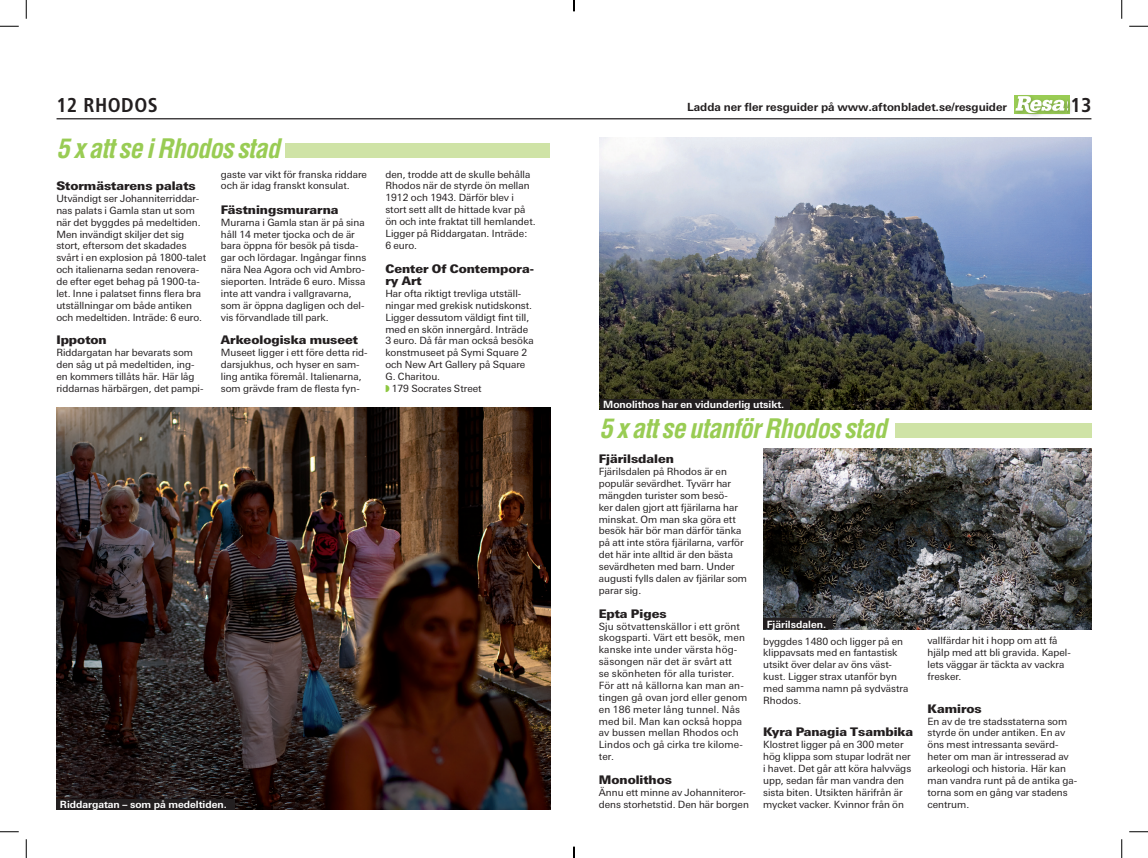
<style>
.page{position:relative;width:1148px;height:858px;background:#fff}
.page>*{position:absolute;margin:0;border:0;box-sizing:border-box;transform-origin:0 0}
.t1{font:26.25px "Helvetica Condensed AB Halvfet Kursiv";letter-spacing:-.03em;color:#99cc54}
.t2{font:700 condensed 20px "Frutiger";letter-spacing:.025em;color:#231f20}
.t3{font:900 11.88px/11.9px "Linotype Univers AB Basic";color:#231f20}
.t4{font:700 11.25px "Linotype Univers AB Basic";color:#231f20}
.t5{font:10px/11.9px "Linotype Univers AB Basic";color:#231f20}
.t6{font:700 10px "Linotype Univers AB Basic";color:#fff}
</style>
<div class="page">
<hr style="left:57px;top:118px;width:517px;height:1px;background:#231f20">
<hr style="left:574px;top:118px;width:517px;height:1px;background:#231f20">
<div style="left:1017px;top:94px;width:56px;height:25px;background:#231f20;opacity:.22"></div>
<div style="left:1013px;top:94px;width:57px;height:25px;background:#231f20;opacity:.22"></div>
<svg style="left:1015px;top:96px;width:53px;height:18px"></svg>
<div style="left:285px;top:143px;width:265px;height:15px;background:#cfe3a6"></div>
<div style="left:895px;top:423px;width:196px;height:15px;background:#cfe3a6"></div>
<img style="left:56px;top:407px;width:494px;height:403px">
<img style="left:600px;top:137px;width:491px;height:273px">
<img style="left:763px;top:448px;width:328px;height:181px">
<div style="left:600px;top:399px;width:189px;height:11px;background:#231f20"></div>
<div style="left:763px;top:618px;width:70px;height:11px;background:#231f20"></div>
<div style="left:56px;top:799px;width:179px;height:11px;background:#231f20"></div>
<svg style="left:0;top:25px;width:19px;height:2px"></svg>
<svg style="left:1129px;top:25px;width:19px;height:2px"></svg>
<svg style="left:0;top:831px;width:19px;height:1px"></svg>
<svg style="left:1129px;top:831px;width:19px;height:1px"></svg>
<svg style="left:25px;top:0;width:2px;height:19px"></svg>
<svg style="left:25px;top:839px;width:2px;height:19px"></svg>
<svg style="left:1121px;top:0;width:1px;height:19px"></svg>
<svg style="left:1121px;top:839px;width:1px;height:19px"></svg>
<svg style="left:573px;top:0;width:2px;height:11px"></svg>
<svg style="left:573px;top:847px;width:2px;height:11px"></svg>
<h2 class="t2" style="left:57px;top:93px;width:103px">12 RHODOS</h2>
<p class="t4" style="left:687px;top:100px;width:321px">Ladda ner fler resguider på www.aftonbladet.se/resguider</p>
<h2 class="t2" style="left:1070px;top:93px;width:22px">13</h2>
<h1 class="t1" style="left:57px;top:132px;width:225px">5 x att se i Rhodos stad</h1>
<p class="t3" style="left:56px;top:180px;width:141px">Stormästarens palats</p>
<p class="t5" style="left:56px;top:192px;width:151px">Utvändigt ser Johanniterriddar&shy;nas palats i Gamla stan ut som när det byggdes på medeltiden.<br>Men invändigt skiljer det sig stort, eftersom det skadades svårt i en explosion på 1800-talet och italienarna sedan renovera&shy;de efter eget behag på 1900-ta&shy;let. Inne i palatset finns flera bra utställningar om både antiken och medeltiden. Inträde: 6 euro.</p>
<p class="t3" style="left:56px;top:334px;width:52px">Ippoton</p>
<p class="t5" style="left:56px;top:347px;width:149px">Riddargatan har bevarats som den såg ut på medeltiden, ing&shy;en kommers tillåts här. Här låg riddarnas härbärgen, det pampi-</p>
<p class="t5" style="left:221px;top:168px;width:148px">gaste var vikt för franska riddare och är idag franskt konsulat.</p>
<p class="t3" style="left:221px;top:203px;width:119px">Fästningsmurarna</p>
<p class="t5" style="left:221px;top:216px;width:147px">Murarna i Gamla stan är på sina håll 14 meter tjocka och de är bara öppna för besök på tisda&shy;gar och lördagar. Ingångar finns nära Nea Agora och vid Ambro&shy;sieporten. Inträde 6 euro. Missa inte att vandra i vallgravarna, som är öppna dagligen och del&shy;vis förvandlade till park.</p>
<p class="t3" style="left:221px;top:334px;width:139px">Arkeologiska museet</p>
<p class="t5" style="left:221px;top:347px;width:148px">Museet ligger i ett före detta rid&shy;darsjukhus, och hyser en sam&shy;ling antika föremål. Italienarna, som grävde fram de flesta fyn-</p>
<p class="t5" style="left:385px;top:168px;width:152px">den, trodde att de skulle behålla<br>Rhodos när de styrde ön mellan<br>1912 och 1943. Därför blev i stort sett allt de hittade kvar på ön och inte fraktat till hemlandet.<br>Ligger på Riddargatan. Inträde:<br>6 euro.</p>
<p class="t3" style="left:385px;top:263px;width:150px">Center Of Contempora&shy;ry Art</p>
<p class="t5" style="left:385px;top:287px;width:137px">Har ofta riktigt trevliga utställ-</p>
<p class="t5" style="left:385px;top:299px;width:148px">ningar med grekisk nutidskonst.</p>
<p class="t5" style="left:385px;top:311px;width:145px">Ligger dessutom väldigt fint till,</p>
<p class="t5" style="left:385px;top:323px;width:144px">med en skön innergård. Inträde</p>
<p class="t5" style="left:385px;top:335px;width:150px">3 euro. Då får man också besöka</p>
<p class="t5" style="left:385px;top:347px;width:143px">konstmuseet på Symi Square 2</p>
<p class="t5" style="left:385px;top:359px;width:141px">och New Art Gallery på Square</p>
<p class="t5" style="left:385px;top:371px;width:56px">G. Charitou.</p>
<p class="t5" style="left:392px;top:382px;width:91px">179 Socrates Street</p>
<p class="t6" style="left:60px;top:798px;width:168px">Riddargatan – som på medeltiden.</p>
<p class="t6" style="left:603px;top:398px;width:183px">Monolithos har en vidunderlig utsikt.</p>
<h1 class="t1" style="left:600px;top:412px;width:289px">5 x att se utanför Rhodos stad</h1>
<p class="t3" style="left:599px;top:453px;width:77px">Fjärilsdalen</p>
<p class="t5" style="left:599px;top:466px;width:150px">Fjärilsdalen på Rhodos är en populär sevärdhet. Tyvärr har mängden turister som besö-<br>ker dalen gjort att fjärilarna har minskat. Om man ska göra ett besök här bör man därför tänka på att inte störa fjärilarna, varför det här inte alltid är den bästa sevärdheten med barn. Under augusti fylls dalen av fjärilar som parar sig.</p>
<p class="t3" style="left:599px;top:607px;width:69px">Epta Piges</p>
<p class="t5" style="left:599px;top:620px;width:150px">Sju sötvattenskällor i ett grönt skogsparti. Värt ett besök, men kanske inte under värsta hög&shy;säsongen när det är svårt att<br>se skönheten för alla turister.<br>För att nå källorna kan man an&shy;tingen gå ovan jord eller genom en 186 meter lång tunnel. Nås med bil. Man kan också hoppa av bussen mellan Rhodos och<br>Lindos och gå cirka tre kilome&shy;ter.</p>
<p class="t3" style="left:599px;top:773px;width:75px">Monolithos</p>
<p class="t5" style="left:599px;top:786px;width:152px">Ännu ett minne av Johanniteror&shy;dens storhetstid. Den här borgen</p>
<p class="t6" style="left:767px;top:618px;width:61px">Fjärilsdalen.</p>
<p class="t5" style="left:763px;top:635px;width:147px">byggdes 1480 och ligger på en klippavsats med en fantastisk utsikt över delar av öns väst&shy;kust. Ligger strax utanför byn med samma namn på sydvästra<br>Rhodos.</p>
<p class="t3" style="left:763px;top:726px;width:152px">Kyra Panagia Tsambika</p>
<p class="t5" style="left:763px;top:739px;width:150px">Klostret ligger på en 300 meter hög klippa som stupar lodrät ner i havet. Det går att köra halvvägs upp, sedan får man vandra den sista biten. Utsikten härifrån är mycket vacker. Kvinnor från ön</p>
<p class="t5" style="left:927px;top:635px;width:145px">vallfärdar hit i hopp om att få hjälp med att bli gravida. Kapel&shy;lets väggar är täckta av vackra fresker.</p>
<p class="t3" style="left:927px;top:702px;width:56px">Kamiros</p>
<p class="t5" style="left:927px;top:715px;width:151px">En av de tre stadsstaterna som styrde ön under antiken. En av öns mest intressanta sevärd&shy;heter om man är intresserad av arkeologi och historia. Här kan man vandra runt på de antika ga&shy;torna som en gång var stadens centrum.</p>
</div>
